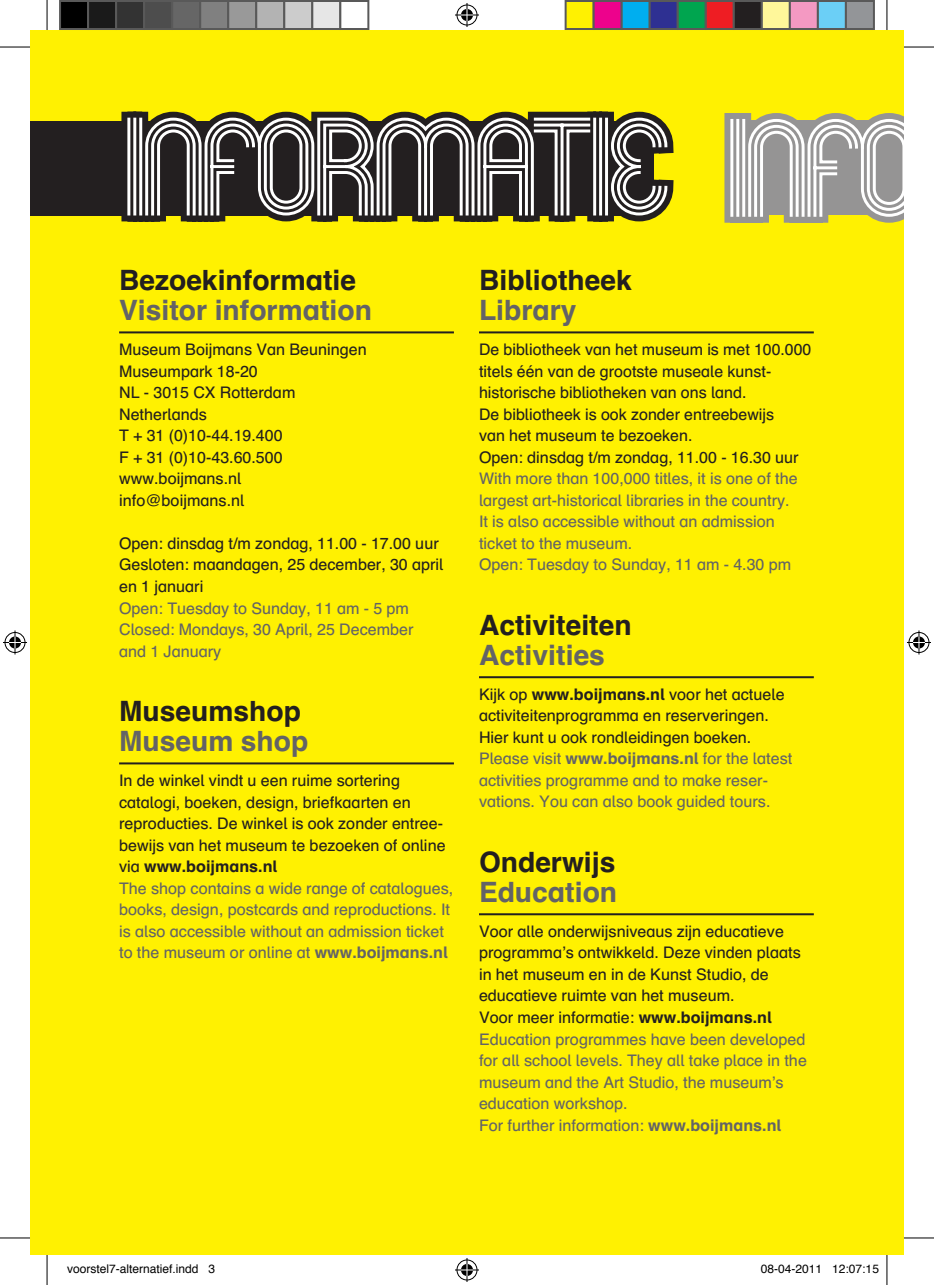
<style>
.page{position:relative;width:934px;height:1285px;background:#fff}
.page>*{position:absolute;margin:0;border:0;box-sizing:border-box;transform-origin:0 0}
.t1{font:700 28px "Schulbuch Nord";color:#231f20}
.t2{font:700 28px "Schulbuch Nord";color:#636366}
.t3{font:16px/21.6px "Schulbuch Nord";color:#231f20}
.t4{font:16px/21.6px "Schulbuch Nord";color:#636366}
.t5{font:12px "Helvetica";color:#000}
.s1{font-weight:700}
.s2{color:#636366}
.s3{font-weight:700;color:#636366}
.s4{color:#231f20}
.s5{font-weight:700;color:#231f20}
</style>
<div class="page">
<div style="left:30px;top:30px;width:873px;height:1225px;background:#fff101"></div>
<hr style="left:119px;top:331px;width:334px;height:2px;background:#231f20">
<hr style="left:119px;top:762px;width:334px;height:2px;background:#231f20">
<hr style="left:479px;top:331px;width:334px;height:2px;background:#231f20">
<hr style="left:479px;top:676px;width:334px;height:2px;background:#231f20">
<hr style="left:479px;top:913px;width:334px;height:2px;background:#231f20">
<div style="left:30px;top:121px;width:623px;height:94px;background:#231f20"></div>
<svg style="left:114px;top:111px;width:560px;height:111px"></svg>
<svg style="left:126px;top:116px;width:542px;height:101px"></svg>
<svg style="left:724px;top:113px;width:179px;height:110px;background:#b6b5a8"></svg>
<hr style="left:0;top:47px;width:30px;height:1px;background:#000">
<hr style="left:903px;top:47px;width:30px;height:1px;background:#000">
<hr style="left:0;top:1237px;width:30px;height:1px;background:#000">
<hr style="left:903px;top:1237px;width:30px;height:1px;background:#000">
<hr style="left:47px;top:0;width:1px;height:30px;background:#000">
<hr style="left:47px;top:1255px;width:1px;height:30px;background:#000">
<hr style="left:886px;top:0;width:1px;height:30px;background:#000">
<hr style="left:886px;top:1255px;width:1px;height:30px;background:#000">
<svg style="left:455px;top:3px;width:24px;height:24px"></svg>
<svg style="left:455px;top:1258px;width:24px;height:24px"></svg>
<svg style="left:3px;top:630px;width:24px;height:24px"></svg>
<svg style="left:907px;top:630px;width:23px;height:24px"></svg>
<div style="left:60px;top:1px;width:28px;height:28px;background:#000"></div>
<div style="left:59px;top:0;width:30px;height:30px;border:2px solid #595959"></div>
<div style="left:88px;top:1px;width:28px;height:28px;background:#1a1a1a"></div>
<div style="left:87px;top:0;width:30px;height:30px;border:2px solid #595959"></div>
<div style="left:116px;top:1px;width:28px;height:28px;background:#333"></div>
<div style="left:115px;top:0;width:30px;height:30px;border:2px solid #595959"></div>
<div style="left:144px;top:1px;width:28px;height:28px;background:#4d4d4d"></div>
<div style="left:143px;top:0;width:30px;height:30px;border:2px solid #595959"></div>
<div style="left:172px;top:1px;width:28px;height:28px;background:#666"></div>
<div style="left:171px;top:0;width:30px;height:30px;border:2px solid #595959"></div>
<div style="left:200px;top:1px;width:28px;height:28px;background:#808080"></div>
<div style="left:199px;top:0;width:30px;height:30px;border:2px solid #595959"></div>
<div style="left:228px;top:1px;width:28px;height:28px;background:#999"></div>
<div style="left:227px;top:0;width:30px;height:30px;border:2px solid #595959"></div>
<div style="left:256px;top:1px;width:28px;height:28px;background:#b3b3b3"></div>
<div style="left:255px;top:0;width:30px;height:30px;border:2px solid #595959"></div>
<div style="left:284px;top:1px;width:28px;height:28px;background:#ccc"></div>
<div style="left:283px;top:0;width:30px;height:30px;border:2px solid #595959"></div>
<div style="left:312px;top:1px;width:28px;height:28px;background:#e6e6e6"></div>
<div style="left:311px;top:0;width:30px;height:30px;border:2px solid #595959"></div>
<div style="left:339px;top:0;width:30px;height:30px;border:2px solid #595959"></div>
<div style="left:565px;top:1px;width:28px;height:28px;background:#fff101"></div>
<div style="left:564px;top:0;width:30px;height:30px;border:2px solid #595959"></div>
<div style="left:593px;top:1px;width:28px;height:28px;background:#ed028c"></div>
<div style="left:592px;top:0;width:30px;height:30px;border:2px solid #595959"></div>
<div style="left:621px;top:1px;width:28px;height:28px;background:#00aeef"></div>
<div style="left:620px;top:0;width:30px;height:30px;border:2px solid #595959"></div>
<div style="left:649px;top:1px;width:28px;height:28px;background:#2e3092"></div>
<div style="left:648px;top:0;width:30px;height:30px;border:2px solid #595959"></div>
<div style="left:677px;top:1px;width:28px;height:28px;background:#00a54f"></div>
<div style="left:676px;top:0;width:30px;height:30px;border:2px solid #595959"></div>
<div style="left:705px;top:1px;width:28px;height:28px;background:#ee1d23"></div>
<div style="left:704px;top:0;width:30px;height:30px;border:2px solid #595959"></div>
<div style="left:733px;top:1px;width:28px;height:28px;background:#231f20"></div>
<div style="left:732px;top:0;width:30px;height:30px;border:2px solid #595959"></div>
<div style="left:761px;top:1px;width:28px;height:28px;background:#fff79a"></div>
<div style="left:760px;top:0;width:30px;height:30px;border:2px solid #595959"></div>
<div style="left:789px;top:1px;width:28px;height:28px;background:#f499c2"></div>
<div style="left:788px;top:0;width:30px;height:30px;border:2px solid #595959"></div>
<div style="left:817px;top:1px;width:28px;height:28px;background:#6bcff6"></div>
<div style="left:816px;top:0;width:30px;height:30px;border:2px solid #595959"></div>
<div style="left:845px;top:1px;width:28px;height:28px;background:#939598"></div>
<div style="left:844px;top:0;width:30px;height:30px;border:2px solid #595959"></div>
<h1 class="t1" style="left:119px;top:262px;width:238px">Bezoekinformatie</h1>
<h1 class="t2" style="left:119px;top:292px;width:254px">Visitor information</h1>
<p class="t3" style="left:119px;top:338px;width:249px">Museum Boijmans Van Beuningen<br>Museumpark 18-20<br>NL - 3015 CX Rotterdam<br>Netherlands<br>T + 31 (0)10-44.19.400<br>F + 31 (0)10-43.60.500 www.boijmans.nl info@boijmans.nl</p>
<p class="t3" style="left:119px;top:532px;width:326px">Open: dinsdag t/m zondag, 11.00 - 17.00 uur<br>Gesloten: maandagen, 25 december, 30 april en 1 januari</p>
<p class="t4" style="left:119px;top:596px;width:296px">Open: Tuesday to Sunday, 11 am - 5 pm<br>Closed: Mondays, 30 April, 25 December and 1 January</p>
<h1 class="t1" style="left:119px;top:693px;width:183px">Museumshop</h1>
<h1 class="t2" style="left:119px;top:723px;width:191px">Museum shop</h1>
<p class="t3" style="left:119px;top:769px;width:335px">In de winkel vindt u een ruime sortering catalogi, boeken, design, briefkaarten en reproducties. De winkel is ook zonder entree&shy;bewijs van het museum te bezoeken of online via <span class="s1">www.boijmans.nl<br></span><span class="s2">The shop contains a wide range of catalogues, books, design, postcards and reproductions. It is also accessible without an admission ticket to the museum or online at</span> <span class="s3">www.boijmans.nl</span></p>
<h1 class="t1" style="left:479px;top:262px;width:154px">Bibliotheek</h1>
<h1 class="t2" style="left:479px;top:292px;width:99px">Library</h1>
<p class="t3" style="left:479px;top:338px;width:334px">De bibliotheek van het museum is met 100.000 titels één van de grootste museale kunst&shy;historische bibliotheken van ons land.<br>De bibliotheek is ook zonder entreebewijs<br>van het museum te bezoeken.<br>Open: dinsdag t/m zondag, 11.00 - 16.30 uur</p>
<p class="t4" style="left:479px;top:467px;width:320px">With more than 100,000 titles, it is one of the largest art-historical libraries in the country.<br>It is also accessible without an admission ticket to the museum.<br>Open: Tuesday to Sunday, 11 am - 4.30 pm</p>
<h1 class="t1" style="left:479px;top:607px;width:154px">Activiteiten</h1>
<h1 class="t2" style="left:479px;top:637px;width:127px">Activities</h1>
<p class="t4" style="left:479px;top:683px;width:315px"><span class="s4">Kijk op</span> <span class="s5">www.boijmans.nl</span> <span class="s4">voor het actuele activiteitenprogramma en reserveringen.<br>Hier kunt u ook rondleidingen boeken.<br></span>Please visit <span class="s1">www.boijmans.nl</span> for the latest activities programme and to make reser&shy;vations. You can also book guided tours.</p>
<h1 class="t1" style="left:479px;top:844px;width:138px">Onderwijs</h1>
<h1 class="t2" style="left:479px;top:874px;width:140px">Education</h1>
<p class="t3" style="left:479px;top:920px;width:329px">Voor alle onderwijsniveaus zijn educatieve programma’s ontwikkeld. Deze vinden plaats in het museum en in de Kunst Studio, de educatieve ruimte van het museum.<br>Voor meer informatie: <span class="s1">www.boijmans.nl </span><span class="s2">Education programmes have been developed for all school levels. They all take place in the museum and the Art Studio, the museum’s education workshop.<br>For further information:</span> <span class="s3">www.boijmans.nl</span></p>
<p class="t5" style="left:67px;top:1259px;width:150px">voorstel7-alternatief.indd 3</p>
<p class="t5" style="left:760px;top:1259px;width:120px">08-04-2011 12:07:15</p>
</div>
